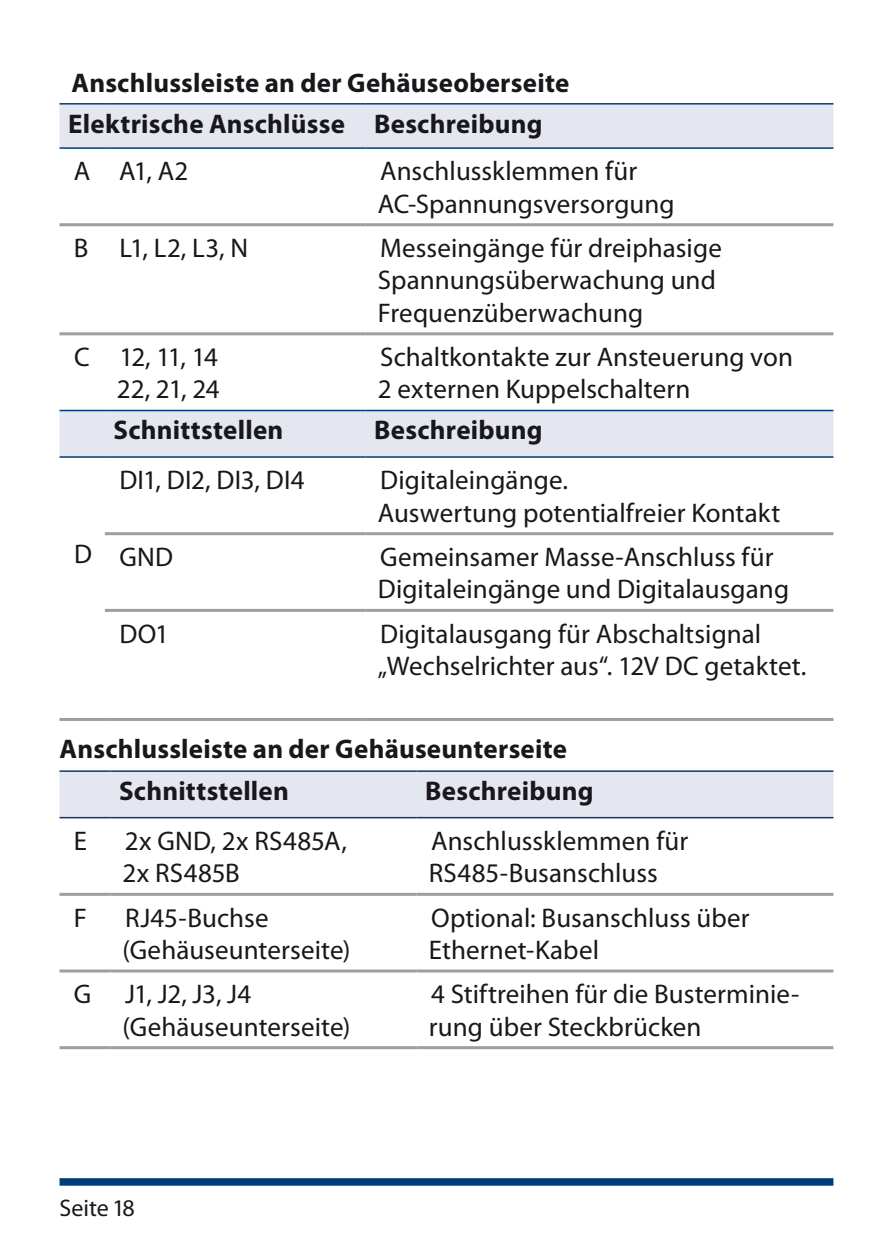
<style>
.page{position:relative;width:893px;height:1259px;background:#fff}
.page>*{position:absolute;margin:0;border:0;box-sizing:border-box;transform-origin:0 0}
.t1{font:27px/32.4px "Myriad Pro";letter-spacing:.005em;color:#1a171c}
.t2{font:700 27px/40.8px "Myriad Pro";letter-spacing:.01em;color:#1a171c}
.t3{font:24px "Myriad Pro";color:#1a171c}
</style>
<div class="page">
<div style="left:60px;top:1178px;width:773px;height:7px;background:#003c7a"></div>
<svg style="left:60px;top:105px;width:773px;height:351px"></svg>
<hr style="left:60px;top:223px;width:45px;height:3px;background:#9d9ea0">
<hr style="left:105px;top:223px;width:261px;height:3px;background:#9d9ea0">
<hr style="left:366px;top:223px;width:467px;height:3px;background:#9d9ea0">
<hr style="left:60px;top:332px;width:45px;height:3px;background:#9d9ea0">
<hr style="left:105px;top:332px;width:261px;height:3px;background:#9d9ea0">
<hr style="left:366px;top:332px;width:467px;height:3px;background:#9d9ea0">
<hr style="left:105px;top:532px;width:261px;height:3px;background:#9d9ea0">
<hr style="left:366px;top:532px;width:467px;height:3px;background:#9d9ea0">
<hr style="left:105px;top:609px;width:261px;height:3px;background:#9d9ea0">
<hr style="left:366px;top:609px;width:467px;height:3px;background:#9d9ea0">
<hr style="left:60px;top:718px;width:45px;height:3px;background:#9d9ea0">
<hr style="left:105px;top:718px;width:261px;height:3px;background:#9d9ea0">
<hr style="left:366px;top:718px;width:467px;height:3px;background:#9d9ea0">
<hr style="left:366px;top:103px;width:467px;height:2px;background:#003c7a">
<hr style="left:366px;top:147px;width:467px;height:2px;background:#003c7a">
<hr style="left:60px;top:410px;width:45px;height:1px;background:#003c7a">
<hr style="left:105px;top:410px;width:261px;height:1px;background:#003c7a">
<hr style="left:366px;top:410px;width:467px;height:1px;background:#003c7a">
<hr style="left:60px;top:456px;width:45px;height:2px;background:#003c7a">
<hr style="left:105px;top:456px;width:261px;height:2px;background:#003c7a">
<hr style="left:366px;top:456px;width:467px;height:2px;background:#003c7a">
<hr style="left:60px;top:103px;width:45px;height:2px;background:#003c7a">
<hr style="left:105px;top:103px;width:261px;height:2px;background:#003c7a">
<hr style="left:60px;top:147px;width:45px;height:2px;background:#003c7a">
<hr style="left:105px;top:147px;width:261px;height:2px;background:#003c7a">
<div style="left:60px;top:772px;width:773px;height:45px;background:#e4e6f0"></div>
<hr style="left:60px;top:893px;width:51px;height:3px;background:#9d9ea0">
<hr style="left:111px;top:893px;width:306px;height:3px;background:#9d9ea0">
<hr style="left:417px;top:893px;width:416px;height:3px;background:#9d9ea0">
<hr style="left:60px;top:969px;width:51px;height:3px;background:#9d9ea0">
<hr style="left:111px;top:969px;width:306px;height:3px;background:#9d9ea0">
<hr style="left:417px;top:969px;width:416px;height:3px;background:#9d9ea0">
<hr style="left:60px;top:1046px;width:51px;height:3px;background:#9d9ea0">
<hr style="left:111px;top:1046px;width:306px;height:3px;background:#9d9ea0">
<hr style="left:417px;top:1046px;width:416px;height:3px;background:#9d9ea0">
<hr style="left:60px;top:770px;width:51px;height:2px;background:#003c7a">
<hr style="left:111px;top:770px;width:306px;height:2px;background:#003c7a">
<hr style="left:417px;top:770px;width:416px;height:2px;background:#003c7a">
<hr style="left:60px;top:817px;width:51px;height:1px;background:#003c7a">
<hr style="left:111px;top:817px;width:306px;height:1px;background:#003c7a">
<hr style="left:417px;top:817px;width:416px;height:1px;background:#003c7a">
<p class="t2" style="left:68px;top:61px;width:503px">Anschlussleiste an der Gehäuseoberseite<br>Elektrische Anschlüsse Beschreibung</p>
<p class="t1" style="left:74px;top:155px;width:116px">A A1, A2</p>
<p class="t1" style="left:378px;top:155px;width:298px">Anschlussklemmen für<br>AC-Spannungsversorgung</p>
<p class="t1" style="left:74px;top:231px;width:176px">B L1, L2, L3, N</p>
<p class="t1" style="left:378px;top:231px;width:346px">Messeingänge für dreiphasige<br>Spannungsüberwachung und<br>Frequenzüberwachung</p>
<p class="t1" style="left:74px;top:340px;width:147px;text-align:right">C 12, 11, 14<br>22, 21, 24</p>
<p class="t1" style="left:378px;top:340px;width:417px">Schaltkontakte zur Ansteuerung von<br>2 externen Kuppelschaltern</p>
<p class="t2" style="left:113px;top:409px;width:171px">Schnittstellen</p>
<p class="t2" style="left:374px;top:409px;width:170px">Beschreibung</p>
<p class="t1" style="left:74px;top:537px;width:19px">D</p>
<p class="t1" style="left:119px;top:463px;width:187px">DI1, DI2, DI3, DI4</p>
<p class="t1" style="left:378px;top:463px;width:404px">Digitaleingänge.<br>Auswertung potentialfreier Kontakt</p>
<p class="t1" style="left:119px;top:540px;width:55px">GND</p>
<p class="t1" style="left:378px;top:540px;width:413px">Gemeinsamer Masse-Anschluss für<br>Digitaleingänge und Digitalausgang</p>
<p class="t1" style="left:119px;top:617px;width:51px">DO1</p>
<p class="t1" style="left:378px;top:617px;width:430px">Digitalausgang für Abschaltsignal „Wechselrichter aus“. 12V DC getaktet.</p>
<p class="t2" style="left:119px;top:727px;width:450px;text-indent:-59px">Anschlussleiste an der Gehäuseunterseite<br>Schnittstellen</p>
<p class="t2" style="left:425px;top:769px;width:170px">Beschreibung</p>
<p class="t1" style="left:74px;top:824px;width:15px">E</p>
<p class="t1" style="left:123px;top:824px;width:226px">2x GND, 2x RS485A,<br>2x RS485B</p>
<p class="t1" style="left:429px;top:824px;width:261px">Anschlussklemmen für<br>RS485-Busanschluss</p>
<p class="t1" style="left:74px;top:901px;width:15px">F</p>
<p class="t1" style="left:123px;top:901px;width:230px">RJ45-Buchse (Gehäuseunterseite)</p>
<p class="t1" style="left:429px;top:901px;width:322px">Optional: Busanschluss über<br>Ethernet-Kabel</p>
<p class="t1" style="left:123px;top:977px;width:230px;text-indent:-49px">G J1, J2, J3, J4 (Gehäuseunterseite)</p>
<p class="t1" style="left:429px;top:977px;width:372px">4 Stiftreihen für die Busterminie&shy;rung über Steckbrücken</p>
<p class="t3" style="left:60px;top:1192px;width:77px">Seite 18</p>
</div>
